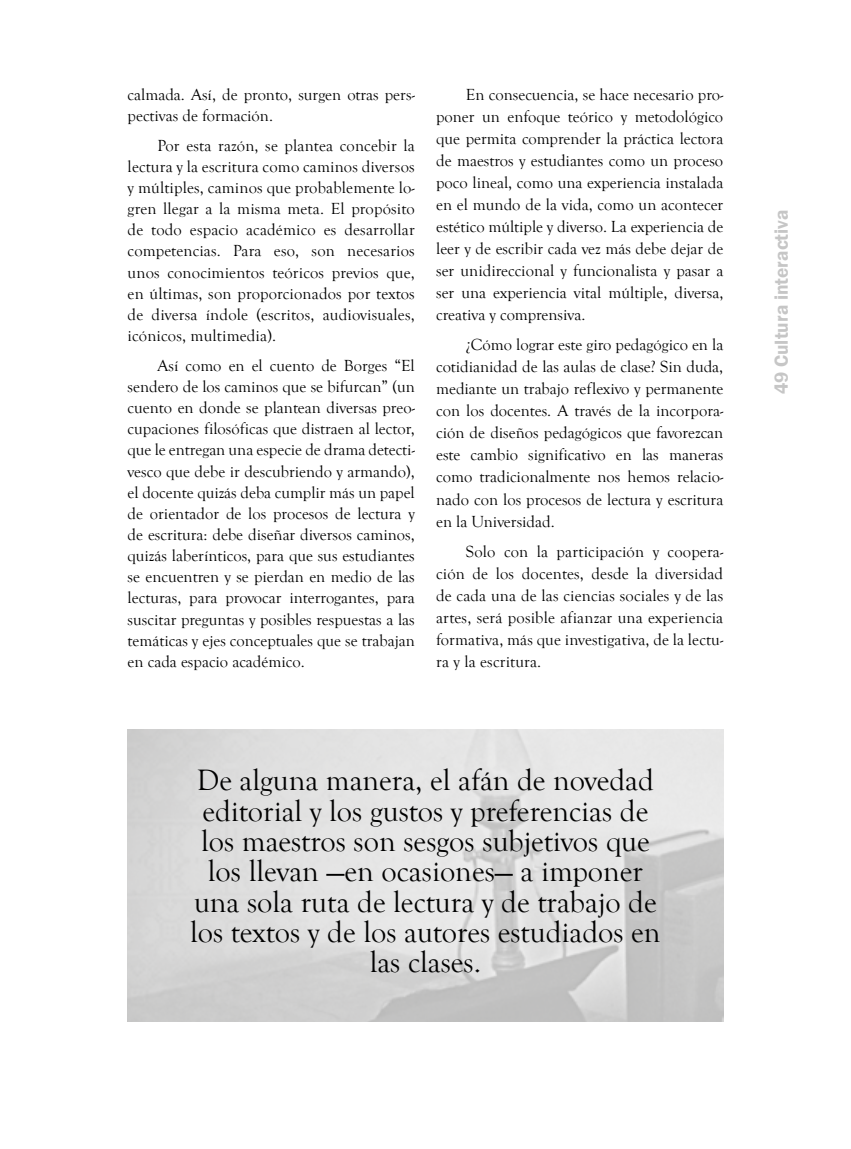
<style>
.page{position:relative;width:851px;height:1149px;background:#fff}
.page>*{position:absolute;margin:0;border:0;box-sizing:border-box;transform-origin:0 0}
.t1{font:30.3px/30.3px "Goudy Old Style T";color:#000;text-align:center}
.t2{font:600 19.2px "Franklin Gothic";color:#c6c6c6}
.t3{font:16.5px/21.1px "Goudy Old Style T";color:#000;text-align:justify}
</style>
<div class="page">
<img style="left:128px;top:729px;width:595px;height:292px">
<p class="t3" style="left:128px;top:84px;width:289px">calmada. Así, de pronto, surgen otras pers&shy;pectivas de formación.</p>
<p class="t3" style="left:128px;top:135px;width:288px;text-indent:30px">Por esta razón, se plantea concebir la lectura y la escritura como caminos diversos y múltiples, caminos que probablemente lo&shy;gren llegar a la misma meta. El propósito de todo espacio académico es desarrollar competencias. Para eso, son necesarios unos conocimientos teóricos previos que, en últimas, son proporcionados por textos de diversa índole (escritos, audiovisuales, icónicos, multimedia).</p>
<p class="t3" style="left:128px;top:355px;width:289px;text-indent:30px">Así como en el cuento de Borges “El sendero de los caminos que se bifurcan” (un cuento en donde se plantean diversas preo&shy;cupaciones filosóficas que distraen al lector, que le entregan una especie de drama detecti&shy;vesco que debe ir descubriendo y armando), el docente quizás deba cumplir más un papel de orientador de los procesos de lectura y de escritura: debe diseñar diversos caminos, quizás laberínticos, para que sus estudiantes se encuentren y se pierdan en medio de las lecturas, para provocar interrogantes, para suscitar preguntas y posibles respuestas a las temáticas y ejes conceptuales que se trabajan en cada espacio académico.</p>
<p class="t3" style="left:436px;top:84px;width:289px;line-height:22px;text-indent:30px">En consecuencia, se hace necesario pro&shy;poner un enfoque teórico y metodológico que permita comprender la práctica lectora de maestros y estudiantes como un proceso poco lineal, como una experiencia instalada en el mundo de la vida, como un acontecer estético múltiple y diverso. La experiencia de leer y de escribir cada vez más debe dejar de ser unidireccional y funcionalista y pasar a ser una experiencia vital múltiple, diversa, creativa y comprensiva.</p>
<p class="t3" style="left:436px;top:334px;width:289px;line-height:22px;text-indent:30px">¿Cómo lograr este giro pedagógico en la cotidianidad de las aulas de clase? Sin duda, mediante un trabajo reflexivo y permanente con los docentes. A través de la incorpora&shy;ción de diseños pedagógicos que favorezcan este cambio significativo en las maneras como tradicionalmente nos hemos relacio&shy;nado con los procesos de lectura y escritura en la Universidad.</p>
<p class="t3" style="left:436px;top:541px;width:289px;line-height:22px;text-indent:30px">Solo con la participación y coopera&shy;ción de los docentes, desde la diversidad de cada una de las ciencias sociales y de las artes, será posible afianzar una experiencia formativa, más que investigativa, de la lectu&shy;ra y la escritura.</p>
<p class="t1" style="left:190px;top:765px;width:472px">De alguna manera, el afán de novedad editorial y los gustos y preferencias de los maestros son sesgos subjetivos que los llevan —en ocasiones— a imponer una sola ruta de lectura y de trabajo de los textos y de los autores estudiados en las clases.</p>
<p class="t2" style="left:769px;top:394px;width:186px;rotate:-90deg">49 Cultura interactiva</p>
</div>
